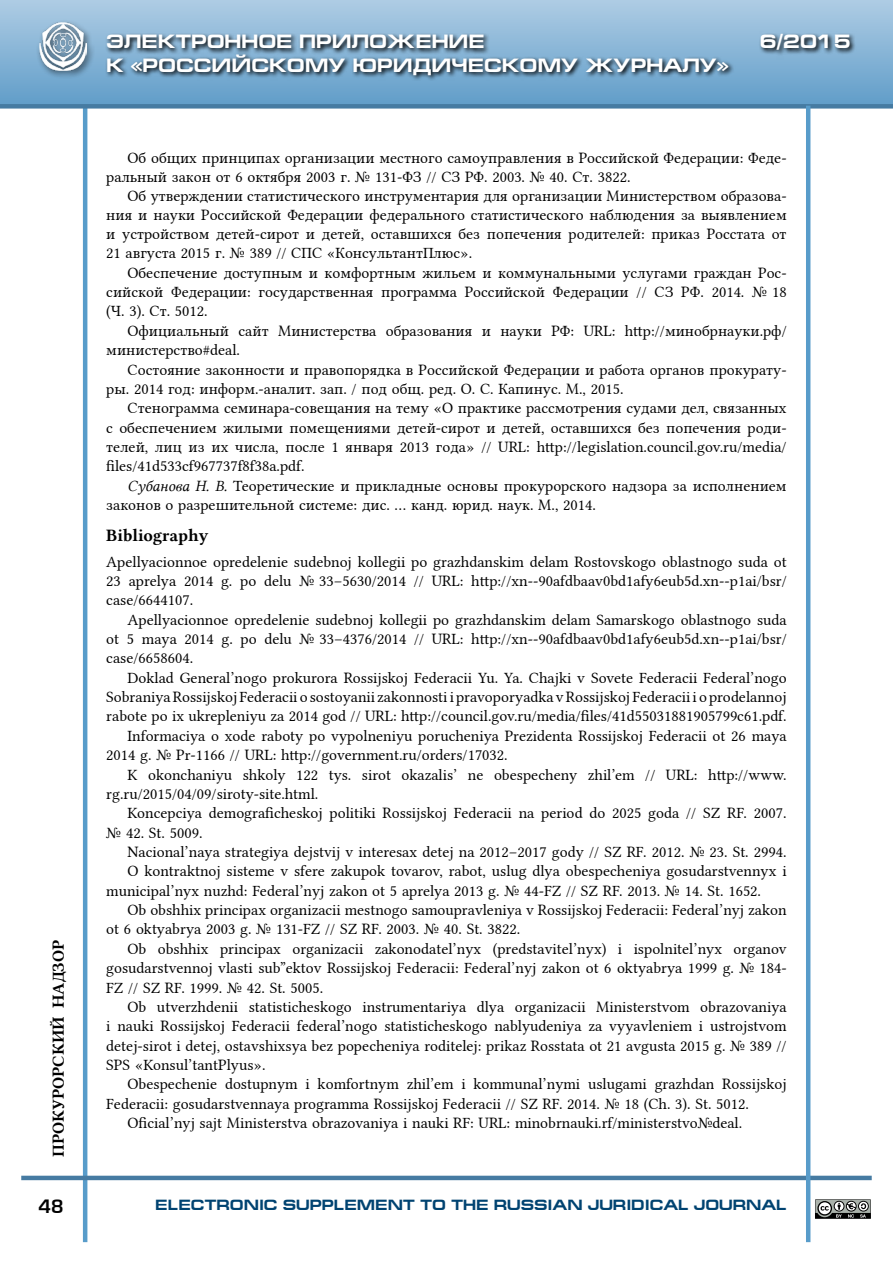
<style>
.page{position:relative;width:893px;height:1263px;background:#fff}
.page>*{position:absolute;margin:0;border:0;box-sizing:border-box;transform-origin:0 0}
.t1{font:700 19.5px "Europe Ext";color:#fff}
.t2{font:18px "Europe Demi Normal";color:#000}
.t3{font:17.25px "Lin Libertine B";color:#000}
.t4{font:16.5px "Lin Libertine B";color:#000}
.t5{font:15.75px/19.4px "Lin Libertine";color:#000;text-align:justify}
.t6{font:700 15px "Europe Ext";color:#004371}
.s1{font-family:"Lin Libertine I"}
</style>
<div class="page">
<div style="left:0;top:0;width:893px;height:106px;background:linear-gradient(to bottom,#aecce4,#619dc9)"></div>
<hr style="left:83px;top:106px;width:4px;height:1136px;background:#589cca">
<hr style="left:21px;top:1176px;width:851px;height:4px;background:#467ba2">
<div style="left:0;top:104px;width:893px;height:5px;background:#467ba2"></div>
<div style="left:35px;top:19px;width:60px;height:60px;background:#000;opacity:.63"></div>
<img style="left:39px;top:23px;width:48px;height:47px">
<svg style="left:105px;top:31px;width:751px;height:50px"></svg>
<hr style="left:806px;top:106px;width:4px;height:1136px;background:#589cca">
<svg style="left:815px;top:1199px;width:56px;height:20px"></svg>
<p class="t4" style="left:47px;top:1157px;width:218px;rotate:-90deg">прокурорский надзор</p>
<p class="t1" style="left:106px;top:31px;width:380px">ЭЛЕКТРОННОЕ ПРИЛОЖЕНИЕ</p>
<p class="t1" style="left:760px;top:31px;width:92px">6/2015</p>
<p class="t1" style="left:106px;top:54px;width:624px">К «РОССИЙСКОМУ ЮРИДИЧЕСКОМУ ЖУРНАЛУ»</p>
<p class="t5" style="left:106px;top:147px;width:682px;line-height:18.9px;text-indent:21px">Об общих принципах организации местного самоуправления в Российской Федерации: Феде&shy;ральный закон от 6 октября 2003 г. № 131-ФЗ // СЗ РФ. 2003. № 40. Ст. 3822.</p>
<p class="t5" style="left:106px;top:184px;width:682px;text-indent:21px">Об утверждении статистического инструментария для организации Министерством образова&shy;ния и науки Российской Федерации федерального статистического наблюдения за выявлением и устройством детей-сирот и детей, оставшихся без попечения родителей: приказ Росстата от 21 августа 2015 г. № 389 // СПС «КонсультантПлюс».</p>
<p class="t5" style="left:106px;top:261px;width:682px;text-indent:21px">Обеспечение доступным и комфортным жильем и коммунальными услугами граждан Рос&shy;сийской Федерации: государственная программа Российской Федерации // СЗ РФ. 2014. № 18 (Ч. 3). Ст. 5012.</p>
<p class="t5" style="left:106px;top:319px;width:682px;text-indent:21px">Официальный сайт Министерства образования и науки РФ: URL: http://минобрнауки.рф/ министерство#deal.</p>
<p class="t5" style="left:106px;top:358px;width:682px;text-indent:21px">Состояние законности и правопорядка в Российской Федерации и работа органов прокурату&shy;ры. 2014 год: информ.-аналит. зап. / под общ. ред. О. С. Капинус. М., 2015.</p>
<p class="t5" style="left:106px;top:397px;width:682px;text-indent:21px">Стенограмма семинара-совещания на тему «О практике рассмотрения судами дел, связанных с обеспечением жилыми помещениями детей-сирот и детей, оставшихся без попечения роди&shy;телей, лиц из их числа, после 1 января 2013 года» // URL: http://legislation.council.gov.ru/media/ files/41d533cf967737f8f38a.pdf.</p>
<p class="t5" style="left:106px;top:474px;width:682px;text-indent:21px"><span class="s1">Субанова Н. В.</span> Теоретические и прикладные основы прокурорского надзора за исполнением законов о разрешительной системе: дис. ... канд. юрид. наук. М., 2014.</p>
<p class="t3" style="left:106px;top:524px;width:104px">Bibliography</p>
<p class="t5" style="left:106px;top:550px;width:682px">Apellyacionnoe opredelenie sudebnoj kollegii po grazhdanskim delam Rostovskogo oblastnogo suda ot 23 aprelya 2014 g. po delu № 33–5630/2014 // URL: http://xn--90afdbaav0bd1afy6eub5d.xn--p1ai/bsr/ case/6644107.</p>
<p class="t5" style="left:106px;top:608px;width:682px;text-indent:21px">Apellyacionnoe opredelenie sudebnoj kollegii po grazhdanskim delam Samarskogo oblastnogo suda ot 5 maya 2014 g. po delu № 33–4376/2014 // URL: http://xn--90afdbaav0bd1afy6eub5d.xn--p1ai/bsr/ case/6658604.</p>
<p class="t5" style="left:128px;top:666px;width:661px">Doklad General’nogo prokurora Rossijskoj Federacii Yu. Ya. Chajki v Sovete Federacii Federal’nogo</p>
<p class="t5" style="left:106px;top:686px;width:682px">Sobraniya Rossijskoj Federacii o sostoyanii zakonnosti i pravoporyadka v Rossijskoj Federacii i o prodelannoj</p>
<p class="t5" style="left:106px;top:705px;width:682px">rabote po ix ukrepleniyu za 2014 god // URL: http://council.gov.ru/media/files/41d55031881905799c61.pdf.</p>
<p class="t5" style="left:128px;top:724px;width:661px">Informaciya o xode raboty po vypolneniyu porucheniya Prezidenta Rossijskoj Federacii ot 26 maya</p>
<p class="t5" style="left:106px;top:744px;width:403px">2014 g. № Pr-1166 // URL: http://government.ru/orders/17032.</p>
<p class="t5" style="left:128px;top:763px;width:661px">K okonchaniyu shkoly 122 tys. sirot okazalis’ ne obespecheny zhil’em // URL: http://www.</p>
<p class="t5" style="left:106px;top:782px;width:214px">rg.ru/2015/04/09/siroty-site.html.</p>
<p class="t5" style="left:128px;top:802px;width:661px">Koncepciya demograficheskoj politiki Rossijskoj Federacii na period do 2025 goda // SZ RF. 2007.</p>
<p class="t5" style="left:106px;top:821px;width:98px">№ 42. St. 5009.</p>
<p class="t5" style="left:128px;top:840px;width:661px">Nacional’naya strategiya dejstvij v interesax detej na 2012–2017 gody // SZ RF. 2012. № 23. St. 2994.</p>
<p class="t5" style="left:128px;top:860px;width:661px">O kontraktnoj sisteme v sfere zakupok tovarov, rabot, uslug dlya obespecheniya gosudarstvennyx i</p>
<p class="t5" style="left:106px;top:879px;width:656px">municipal’nyx nuzhd: Federal’nyj zakon ot 5 aprelya 2013 g. № 44-FZ // SZ RF. 2013. № 14. St. 1652.</p>
<p class="t5" style="left:128px;top:898px;width:661px">Ob obshhix principax organizacii mestnogo samoupravleniya v Rossijskoj Federacii: Federal’nyj zakon</p>
<p class="t5" style="left:106px;top:918px;width:415px">ot 6 oktyabrya 2003 g. № 131-FZ // SZ RF. 2003. № 40. St. 3822.</p>
<p class="t5" style="left:128px;top:937px;width:661px">Ob obshhix principax organizacii zakonodatel’nyx (predstavitel’nyx) i ispolnitel’nyx organov</p>
<p class="t5" style="left:106px;top:957px;width:682px">gosudarstvennoj vlasti sub”ektov Rossijskoj Federacii: Federal’nyj zakon ot 6 oktyabrya 1999 g. № 184-</p>
<p class="t5" style="left:106px;top:976px;width:218px">FZ // SZ RF. 1999. № 42. St. 5005.</p>
<p class="t5" style="left:128px;top:995px;width:661px">Ob utverzhdenii statisticheskogo instrumentariya dlya organizacii Ministerstvom obrazovaniya</p>
<p class="t5" style="left:106px;top:1015px;width:682px">i nauki Rossijskoj Federacii federal’nogo statisticheskogo nablyudeniya za vyyavleniem i ustrojstvom</p>
<p class="t5" style="left:106px;top:1034px;width:682px">detej-sirot i detej, ostavshixsya bez popecheniya roditelej: prikaz Rosstata ot 21 avgusta 2015 g. № 389 //</p>
<p class="t5" style="left:106px;top:1053px;width:161px">SPS «Konsul’tantPlyus».</p>
<p class="t5" style="left:128px;top:1073px;width:661px">Obespechenie dostupnym i komfortnym zhil’em i kommunal’nymi uslugami grazhdan Rossijskoj</p>
<p class="t5" style="left:106px;top:1092px;width:644px">Federacii: gosudarstvennaya programma Rossijskoj Federacii // SZ RF. 2014. № 18 (Ch. 3). St. 5012.</p>
<p class="t5" style="left:128px;top:1111px;width:616px">Oficial’nyj sajt Ministerstva obrazovaniya i nauki RF: URL: minobrnauki.rf/ministerstvo№deal.</p>
<p class="t2" style="left:38px;top:1196px;width:27px">48</p>
<p class="t6" style="left:155px;top:1196px;width:633px">ELECTRONIC SUPPLEMENT TO THE RUSSIAN JURIDICAL JOURNAL</p>
</div>
